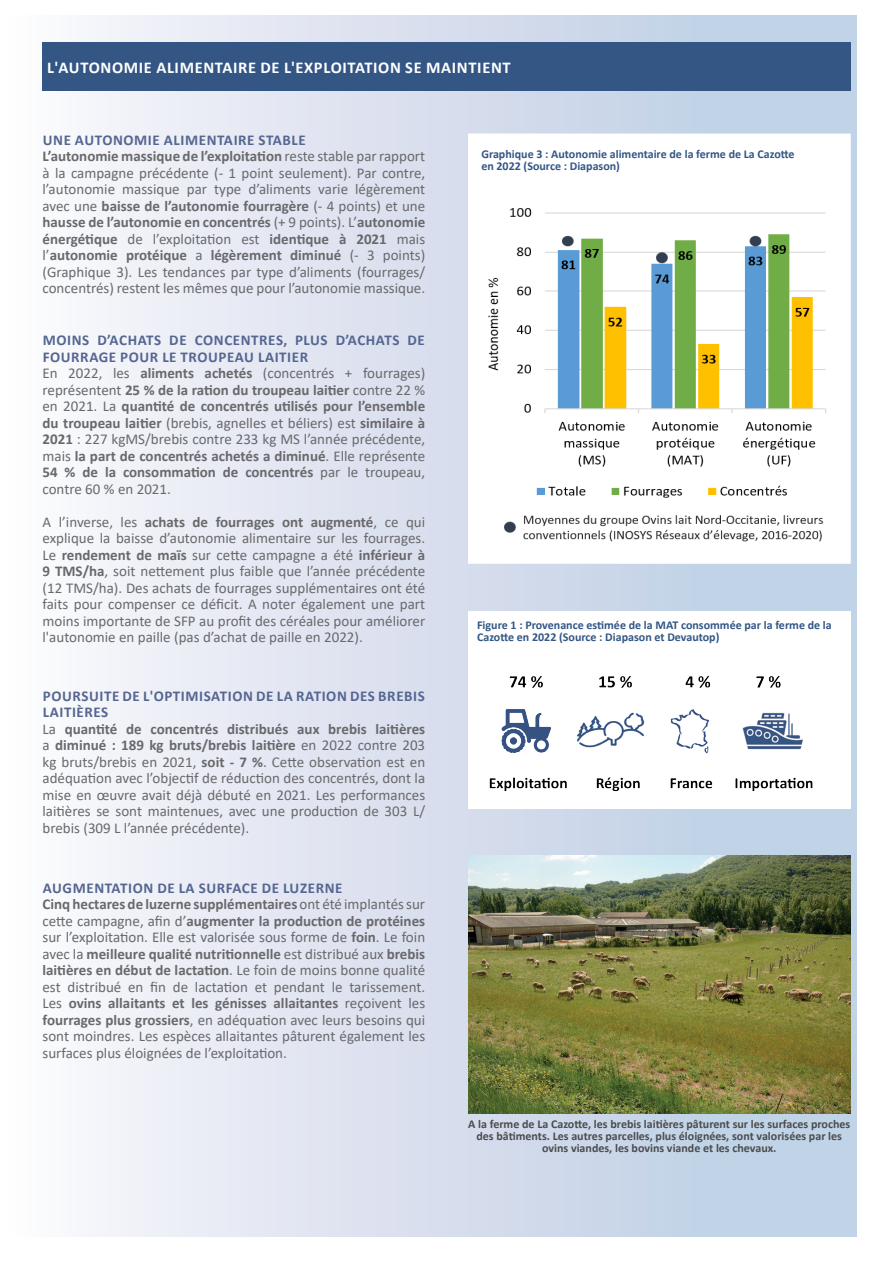
<style>
.page{position:relative;width:893px;height:1263px;background:#fff}
.page>*{position:absolute;margin:0;border:0;box-sizing:border-box;transform-origin:0 0}
.t1{font:700 16.5px "Calibri";letter-spacing:.04em;color:#fff}
.t2{font:15px/16.5px "Calibri";color:#69696c;text-align:justify}
.t3{font:700 15px/16.5px "Calibri";letter-spacing:.04em;color:#556691}
.t4{font:700 12px/12px "Calibri";color:#4b4c4d;text-align:center}
.t5{font:700 12px/12px "Calibri";color:#335685}
.s1{font-weight:700}
</style>
<div class="page">
<div style="left:6px;top:16px;width:851px;height:1220px;background:linear-gradient(to right,#faf7fc,#b7cbe2)"></div>
<div style="left:43px;top:43px;width:808px;height:48px;background:#335685"></div>
<img style="left:468px;top:856px;width:382px;height:257px">
<div style="left:469px;top:134px;width:381px;height:429px;background:#fff"></div>
<img style="left:488px;top:208px;width:338px;height:334px">
<div style="left:468px;top:134px;width:383px;height:430px;border:2px solid #fff"></div>
<img style="left:468px;top:611px;width:382px;height:197px">
<p class="t1" style="left:47px;top:56px;width:465px">L'AUTONOMIE ALIMENTAIRE DE L'EXPLOITATION SE MAINTIENT</p>
<p class="t3" style="left:43px;top:131px;width:265px">UNE AUTONOMIE ALIMENTAIRE STABLE</p>
<p class="t2" style="left:43px;top:148px;width:384px"><span class="s1">L’autonomie massique de l’exploitation</span> reste stable par rapport à la campagne précédente (- 1 point seulement). Par contre, l’autonomie massique par type d’aliments varie légèrement avec une <span class="s1">baisse de l’autonomie fourragère</span> (- 4 points) et une <span class="s1">hausse de l’autonomie en concentrés</span> (+ 9 points). L’<span class="s1">autonomie énergétique</span> de l’exploitation est <span class="s1">identique à 2021</span> mais l’<span class="s1">autonomie protéique</span> a <span class="s1">légèrement diminué</span> (- 3 points) (Graphique 3). Les tendances par type d’aliments (fourrages/ concentrés) restent les mêmes que pour l’autonomie massique.</p>
<p class="t3" style="left:43px;top:332px;width:384px">MOINS D’ACHATS DE CONCENTRES, PLUS D’ACHATS DE<br>FOURRAGE POUR LE TROUPEAU LAITIER</p>
<p class="t2" style="left:43px;top:365px;width:384px">En 2022, les <span class="s1">aliments achetés</span> (concentrés + fourrages) représentent <span class="s1">25 % de la ration du troupeau laitier</span> contre 22 % en 2021. La <span class="s1">quantité de concentrés utilisés pour l’ensemble du troupeau laitier</span> (brebis, agnelles et béliers) est <span class="s1">similaire à 2021</span> : 227 kgMS/brebis contre 233 kg MS l’année précédente, mais <span class="s1">la part de concentrés achetés a diminué</span>. Elle représente <span class="s1">54 % de la consommation de concentrés</span> par le troupeau, contre 60 % en 2021.</p>
<p class="t2" style="left:43px;top:513px;width:384px">A l’inverse, les <span class="s1">achats de fourrages ont augmenté</span>, ce qui explique la baisse d’autonomie alimentaire sur les fourrages.<br>Le <span class="s1">rendement de maïs</span> sur cette campagne a été <span class="s1">inférieur à 9 TMS/ha</span>, soit nettement plus faible que l’année précédente (12 TMS/ha). Des achats de fourrages supplémentaires ont été faits pour compenser ce déficit. A noter également une part moins importante de SFP au profit des céréales pour améliorer l'autonomie en paille (pas d’achat de paille en 2022).</p>
<p class="t3" style="left:43px;top:687px;width:384px">POURSUITE DE L'OPTIMISATION DE LA RATION DES BREBIS<br>LAITIÈRES</p>
<p class="t2" style="left:43px;top:720px;width:384px">La <span class="s1">quantité de concentrés distribués aux brebis laitières </span>a <span class="s1">diminué : 189 kg bruts/brebis laitière</span> en 2022 contre 203 kg bruts/brebis en 2021, <span class="s1">soit - 7 %</span>. Cette observation est en adéquation avec l’objectif de réduction des concentrés, dont la mise en œuvre avait déjà débuté en 2021. Les performances laitières se sont maintenues, avec une production de 303 L/ brebis (309 L l’année précédente).</p>
<p class="t3" style="left:43px;top:879px;width:301px">AUGMENTATION DE LA SURFACE DE LUZERNE</p>
<p class="t2" style="left:43px;top:895px;width:384px"><span class="s1">Cinq hectares de luzerne supplémentaires</span> ont été implantés sur cette campagne, afin d’<span class="s1">augmenter la production de protéines </span>sur l’exploitation. Elle est valorisée sous forme de <span class="s1">foin</span>. Le foin avec la <span class="s1">meilleure qualité nutritionnelle</span> est distribué aux <span class="s1">brebis laitières en début de lactation</span>. Le foin de moins bonne qualité est distribué en fin de lactation et pendant le tarissement.<br>Les <span class="s1">ovins allaitants et les génisses allaitantes</span> reçoivent les <span class="s1">fourrages plus grossiers</span>, en adéquation avec leurs besoins qui sont moindres. Les espèces allaitantes pâturent également les surfaces plus éloignées de l’exploitation.</p>
<p class="t5" style="left:481px;top:147px;width:315px">Graphique 3 : Autonomie alimentaire de la ferme de La Cazotte en 2022 (Source : Diapason)</p>
<p class="t5" style="left:477px;top:619px;width:356px">Figure 1 : Provenance estimée de la MAT consommée par la ferme de la<br>Cazotte en 2022 (Source : Diapason et Devautop)</p>
<p class="t4" style="left:468px;top:1118px;width:384px">A la ferme de La Cazotte, les brebis laitières pâturent sur les surfaces proches des bâtiments. Les autres parcelles, plus éloignées, sont valorisées par les ovins viandes, les bovins viande et les chevaux.</p>
</div>
